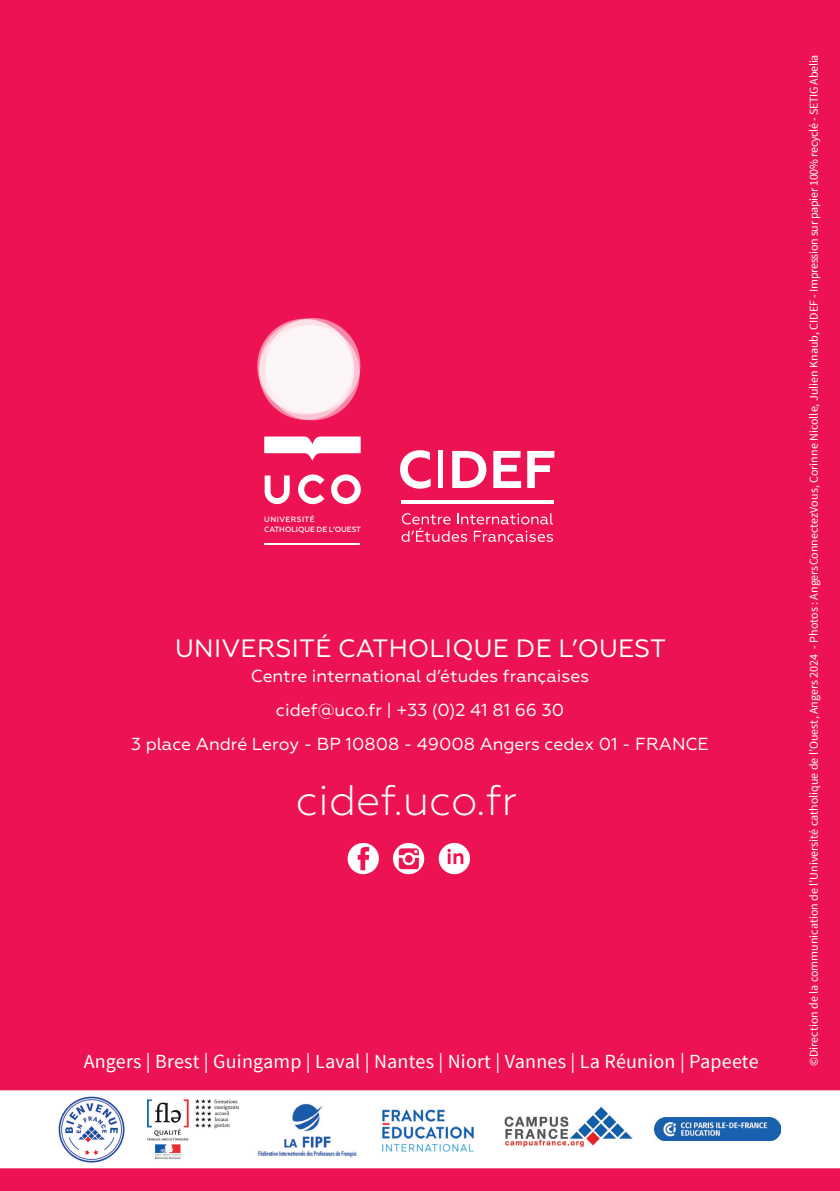
<style>
.page{position:relative;width:840px;height:1191px;background:#fff}
.page>*{position:absolute;margin:0;border:0;box-sizing:border-box;transform-origin:0 0}
.H2_Fac{font:300 42.8px "Geometria";color:#fff}
.t1{font:25.2px "Geometria";letter-spacing:.01em;color:#fff}
.t2{font:20px "Source Sans Pro";letter-spacing:.01em;color:#fff}
.t3{font:17.4px "Geometria";color:#fff}
.t4{font:12px "Source Sans Pro";color:#fff}
.t5{font:500 7.6px/10.2px "Geometria";color:#fff}
</style>
<div class="page">
<div style="left:0;top:0;width:839px;height:1191px;background:#ed1352"></div>
<hr style="left:264px;top:543px;width:96px;height:2px;background:#fff">
<svg style="left:264px;top:475px;width:25px;height:29px"></svg>
<svg style="left:331px;top:474px;width:29px;height:30px"></svg>
<svg style="left:298px;top:474px;width:26px;height:30px"></svg>
<svg style="left:265px;top:318px;width:95px;height:95px"></svg>
<svg style="left:259px;top:325px;width:94px;height:95px"></svg>
<svg style="left:259px;top:320px;width:95px;height:94px"></svg>
<svg style="left:265px;top:325px;width:94px;height:95px;background:#fceff3"></svg>
<svg style="left:264px;top:436px;width:96px;height:25px"></svg>
<svg style="left:400px;top:450px;width:30px;height:39px"></svg>
<hr style="left:438px;top:451px;width:4px;height:37px;background:#fff">
<svg style="left:452px;top:451px;width:34px;height:37px"></svg>
<svg style="left:493px;top:451px;width:28px;height:37px"></svg>
<svg style="left:527px;top:451px;width:27px;height:37px"></svg>
<svg style="left:401px;top:513px;width:151px;height:31px"></svg>
<hr style="left:401px;top:500px;width:153px;height:3px;background:#fff">
<div style="left:347px;top:843px;width:31px;height:31px;background:#fff;border-radius:50%"></div>
<svg style="left:357px;top:847px;width:12px;height:23px"></svg>
<div style="left:438px;top:843px;width:32px;height:31px;background:#fff;border-radius:50%"></div>
<div style="left:393px;top:843px;width:31px;height:31px;background:#fff;border-radius:50%"></div>
<img style="left:396px;top:847px;width:24px;height:24px">
<svg style="left:447px;top:848px;width:16px;height:16px"></svg>
<svg style="left:0;top:1090px;width:839px;height:78px;background:#ebeff6"></svg>
<div style="left:143px;top:1095px;width:98px;height:68px;background:#fff"></div>
<img style="left:148px;top:1099px;width:91px;height:61px">
<div style="left:372px;top:1095px;width:113px;height:68px;background:#fff"></div>
<img style="left:382px;top:1109px;width:92px;height:43px">
<div style="left:497px;top:1095px;width:142px;height:68px;background:#fff"></div>
<img style="left:504px;top:1106px;width:129px;height:42px">
<img style="left:255px;top:1095px;width:104px;height:68px">
<div style="left:57px;top:1095px;width:73px;height:69px;background:#fff"></div>
<img style="left:59px;top:1096px;width:66px;height:66px">
<p class="t5" style="left:264px;top:514px;width:98px">UNIVERSITÉ<br>CATHOLIQUE DE L’OUEST</p>
<p class="t1" style="left:175px;top:633px;width:492px">UNIVERSITÉ CATHOLIQUE DE L’OUEST</p>
<p class="t3" style="left:250px;top:666px;width:340px">Centre international d’études françaises</p>
<p class="t3" style="left:276px;top:700px;width:289px">cidef@uco.fr | +33 (0)2 41 81 66 30</p>
<p class="t3" style="left:131px;top:734px;width:578px">3 place André Leroy - BP 10808 - 49008 Angers cedex 01 - FRANCE</p>
<p class="H2_Fac" style="left:296px;top:775px;width:222px">cidef.uco.fr</p>
<p class="t2" style="left:84px;top:1049px;width:676px">Angers | Brest | Guingamp | Laval | Nantes | Niort | Vannes | La Réunion | Papeete</p>
<p class="t4" style="left:805px;top:1066px;width:1013px;rotate:-90deg">©Direction de la communication de l’Université catholique de l’Ouest, Angers 2024 - Photos : AngersConnectezVous, Corinne Nicolle, Julien Knaub, CIDEF - Impression sur papier 100% recyclé - SETIG Abelia</p>
</div>
